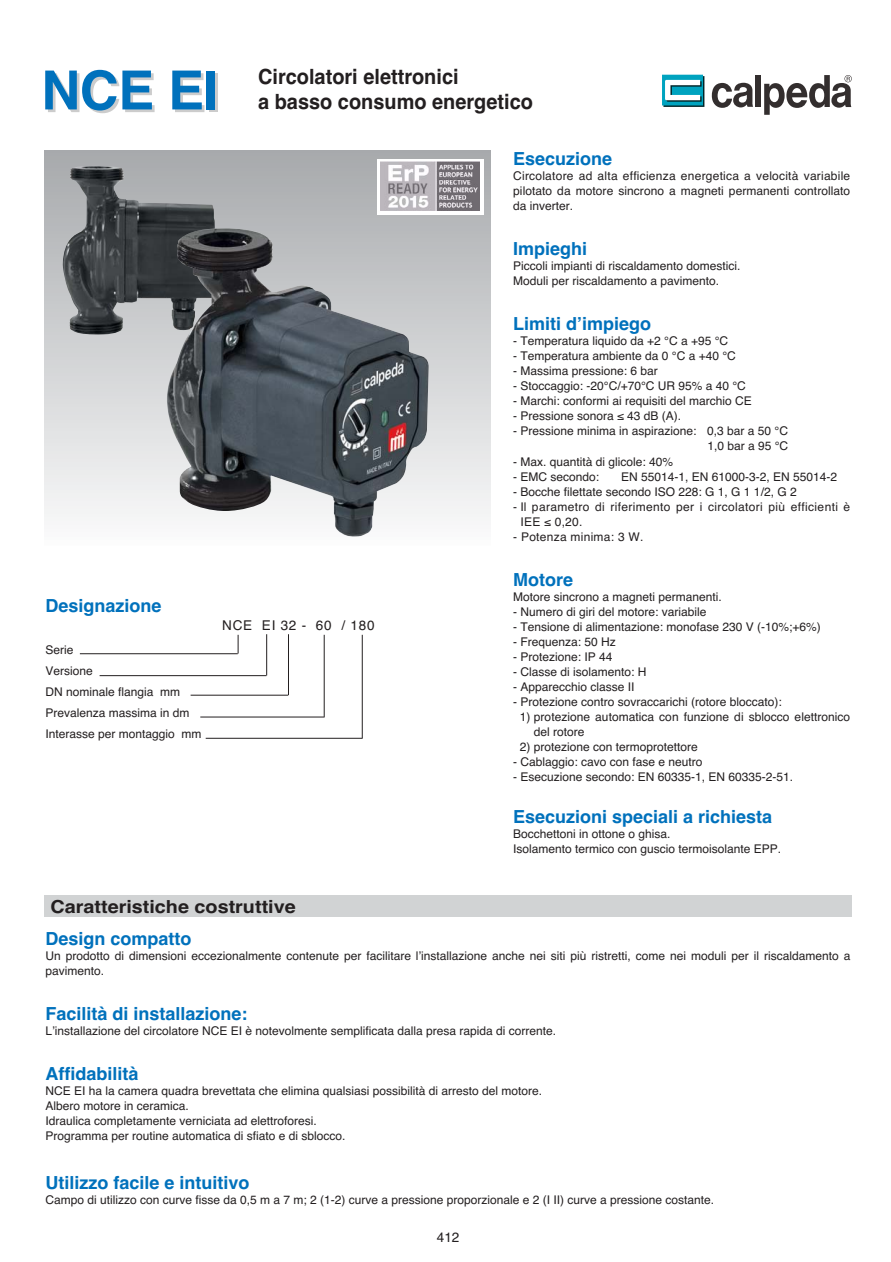
<style>
.page{position:relative;width:891px;height:1262px;background:#fff}
.page>*{position:absolute;margin:0;border:0;box-sizing:border-box;transform-origin:0 0}
.t1{font:700 54px "Helvetica";color:#0071bc}
.t2{font:700 21px "Helvetica";color:#231f20;scale:.95 1}
.t3{font:700 18px "Helvetica";color:#0071bc}
.t4{font:700 18px "Helvetica";color:#231f20;scale:1.1 1}
.t5{font:13.5px "Helvetica";letter-spacing:.055em;color:#231f20}
.t6{font:12px/15px "Helvetica";color:#231f20}
.t7{font:12px/15px "Helvetica";letter-spacing:.03em;color:#231f20}
.t8{font:12px "Helvetica";letter-spacing:.02em;color:#231f20}
</style>
<div class="page">
<div style="left:755px;top:75px;width:6px;height:32px;background:#332e2e"></div>
<svg style="left:712px;top:83px;width:41px;height:25px"></svg>
<svg style="left:662px;top:75px;width:42px;height:32px"></svg>
<svg style="left:764px;top:75px;width:88px;height:40px"></svg>
<div style="left:44px;top:150px;width:446px;height:396px;background:linear-gradient(to bottom,#a7aaac,#fafbfb)"></div>
<img style="left:62px;top:166px;width:153px;height:169px">
<img style="left:167px;top:227px;width:262px;height:310px">
<svg style="left:377px;top:159px;width:106px;height:55px"></svg>
<img style="left:381px;top:162px;width:98px;height:49px">
<svg style="left:238px;top:635px;width:1px;height:18px"></svg>
<hr style="left:80px;top:653px;width:158px;height:1px;background:#231f20">
<hr style="left:266px;top:634px;width:1px;height:41px;background:#231f20">
<hr style="left:288px;top:634px;width:1px;height:61px;background:#231f20">
<hr style="left:100px;top:675px;width:166px;height:1px;background:#231f20">
<hr style="left:191px;top:695px;width:97px;height:1px;background:#231f20">
<hr style="left:324px;top:635px;width:1px;height:82px;background:#231f20">
<hr style="left:200px;top:716px;width:125px;height:1px;background:#231f20">
<hr style="left:362px;top:635px;width:1px;height:103px;background:#231f20">
<hr style="left:206px;top:738px;width:157px;height:1px;background:#231f20">
<div style="left:44px;top:894px;width:808px;height:22px;background:#d1d3d4"></div>
<h1 class="t1" style="left:41px;top:71px;width:179px">NCE EI</h1>
<h3 class="t3" style="left:46px;top:599px;width:118px">Designazione</h3>
<p class="t6" style="left:46px;top:640px;width:158px;line-height:21px">Serie<br>Versione<br>DN nominale flangia mm<br>Prevalenza massima in dm<br>Interasse per montaggio mm</p>
<h2 class="t2" style="left:258px;top:69px;width:213px">Circolatori elettronici</h2>
<h2 class="t2" style="left:258px;top:94px;width:291px">a basso consumo energetico</h2>
<h3 class="t3" style="left:513px;top:152px;width:101px">Esecuzione</h3>
<p class="t6" style="left:513px;top:170px;width:339px;text-align:justify">Circolatore ad alta efficienza energetica a velocità variabile pilotato da motore sincrono a magneti permanenti controllato da inverter.</p>
<h3 class="t3" style="left:513px;top:242px;width:76px">Impieghi</h3>
<p class="t6" style="left:513px;top:260px;width:229px">Piccoli impianti di riscaldamento domestici.<br>Moduli per riscaldamento a pavimento.</p>
<h3 class="t3" style="left:513px;top:317px;width:139px">Limiti d’impiego</h3>
<p class="t6" style="left:513px;top:335px;width:216px">- Temperatura liquido da +2 °C a +95 °C</p>
<p class="t6" style="left:513px;top:350px;width:224px">- Temperatura ambiente da 0 °C a +40 °C</p>
<p class="t6" style="left:513px;top:365px;width:146px">- Massima pressione: 6 bar</p>
<p class="t6" style="left:513px;top:380px;width:234px">- Stoccaggio: -20°C/+70°C UR 95% a 40 °C</p>
<p class="t6" style="left:513px;top:395px;width:240px">- Marchi: conformi ai requisiti del marchio CE</p>
<p class="t6" style="left:513px;top:410px;width:169px">- Pressione sonora ≤ 43 dB (A).</p>
<p class="t6" style="left:513px;top:425px;width:276px;text-align:right">- Pressione minima in aspirazione: 0,3 bar a 50 °C<br>1,0 bar a 95 °C</p>
<p class="t6" style="left:513px;top:455px;width:162px">- Max. quantità di glicole: 40%</p>
<p class="t6" style="left:513px;top:470px;width:88px">- EMC secondo:</p>
<p class="t6" style="left:621px;top:470px;width:218px">EN 55014-1, EN 61000-3-2, EN 55014-2</p>
<p class="t6" style="left:513px;top:485px;width:285px">- Bocche filettate secondo ISO 228: G 1, G 1 1/2, G 2</p>
<p class="t7" style="left:521px;top:500px;width:331px;text-indent:-7px">- Il parametro di riferimento per i circolatori più efficienti è<br>IEE ≤ 0,20.</p>
<p class="t8" style="left:513px;top:532px;width:132px">- Potenza minima: 3 W.</p>
<h3 class="t3" style="left:513px;top:572px;width:61px">Motore</h3>
<p class="t6" style="left:513px;top:590px;width:210px">Motore sincrono a magneti permanenti.</p>
<p class="t6" style="left:513px;top:605px;width:195px">- Numero di giri del motore: variabile</p>
<p class="t6" style="left:513px;top:620px;width:309px">- Tensione di alimentazione: monofase 230 V (-10%;+6%)</p>
<p class="t6" style="left:513px;top:635px;width:104px">- Frequenza: 50 Hz</p>
<p class="t6" style="left:513px;top:650px;width:101px">- Protezione: IP 44</p>
<p class="t6" style="left:513px;top:665px;width:135px">- Classe di isolamento: H</p>
<p class="t6" style="left:513px;top:680px;width:123px">- Apparecchio classe II</p>
<p class="t6" style="left:513px;top:695px;width:270px">- Protezione contro sovraccarichi (rotore bloccato):</p>
<p class="t6" style="left:534px;top:710px;width:318px;text-indent:-14px">1) protezione automatica con funzione di sblocco elettronico del rotore</p>
<p class="t6" style="left:520px;top:740px;width:180px">2) protezione con termoprotettore</p>
<p class="t6" style="left:513px;top:755px;width:191px">- Cablaggio: cavo con fase e neutro</p>
<p class="t6" style="left:513px;top:770px;width:282px">- Esecuzione secondo: EN 60335-1, EN 60335-2-51.</p>
<h3 class="t3" style="left:513px;top:810px;width:261px">Esecuzioni speciali a richiesta</h3>
<p class="t6" style="left:513px;top:828px;width:270px">Bocchettoni in ottone o ghisa.<br>Isolamento termico con guscio termoisolante EPP.</p>
<p class="t5" style="left:222px;top:620px;width:154px">NCE EI 32 - 60 / 180</p>
<h3 class="t4" style="left:51px;top:899px;width:224px">Caratteristiche costruttive</h3>
<h3 class="t3" style="left:46px;top:932px;width:147px">Design compatto</h3>
<p class="t6" style="left:46px;top:949px;width:806px">Un prodotto di dimensioni eccezionalmente contenute per facilitare l’installazione anche nei siti più ristretti, come nei moduli per il riscaldamento a pavimento.</p>
<h3 class="t3" style="left:46px;top:1007px;width:204px">Facilità di installazione:</h3>
<p class="t6" style="left:46px;top:1024px;width:512px">L’installazione del circolatore NCE EI è notevolmente semplificata dalla presa rapida di corrente.</p>
<h3 class="t3" style="left:46px;top:1067px;width:94px">Affidabilità</h3>
<p class="t6" style="left:46px;top:1084px;width:498px">NCE EI ha la camera quadra brevettata che elimina qualsiasi possibilità di arresto del motore.<br>Albero motore in ceramica.<br>Idraulica completamente verniciata ad elettroforesi.<br>Programma per routine automatica di sfiato e di sblocco.</p>
<h3 class="t3" style="left:46px;top:1175px;width:206px">Utilizzo facile e intuitivo</h3>
<p class="t6" style="left:46px;top:1193px;width:670px">Campo di utilizzo con curve fisse da 0,5 m a 7 m; 2 (1-2) curve a pressione proporzionale e 2 (I II) curve a pressione costante.</p>
<p class="t5" style="left:437px;top:1232px;width:24px">412</p>
</div>
